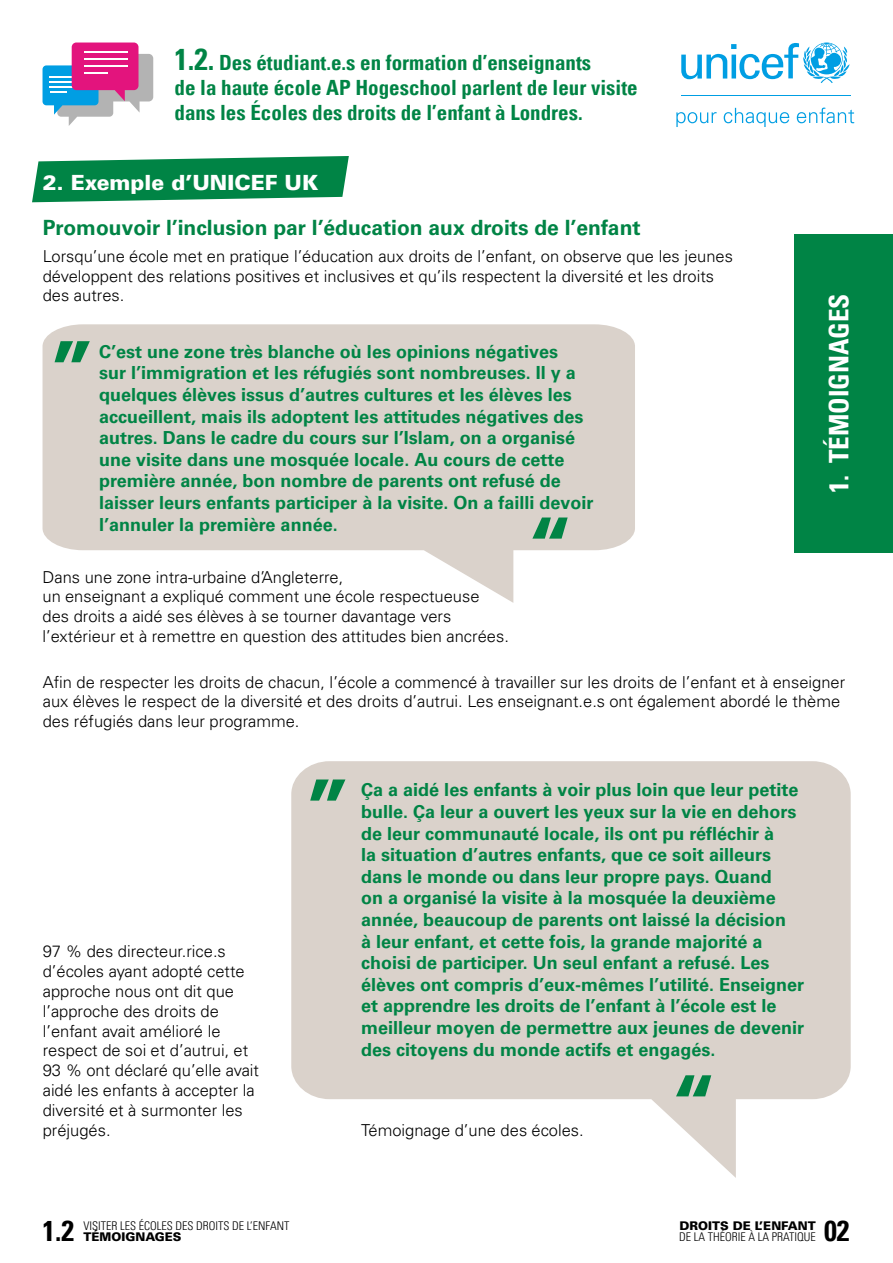
<style>
.page{position:relative;width:893px;height:1263px;background:#fff}
.page>*{position:absolute;margin:0;border:0;box-sizing:border-box;transform-origin:0 0}
.t1{font:85.5px "Univers LT 65 Bd";color:#008445}
.t2{font:700 condensed 28.5px "Univers LT Pro";color:#000}
.t3{font:700 condensed 27px "Univers LT Pro";color:#fff}
.t4{font:700 condensed 21px "Univers LT Pro";color:#008445}
.t5{font:21px "Univers LT 65 Bd";color:#008445}
.t6{font:900 21px "Univers LT Pro 75";color:#fff}
.t7{font:18px/21.6px "Univers LT 65 Bd";color:#008445}
.t8{font:300 16.5px/19.8px "Univers LT Pro 45";color:#000}
.t9{font:300 condensed 12px "Univers LT Pro";color:#000}
.t10{font:900 12px "Univers LT Pro 75";color:#000}
.s1{font-size:30px}
</style>
<div class="page">
<svg style="left:681px;top:43px;width:168px;height:40px"></svg>
<hr style="left:681px;top:95px;width:169px;height:1px;background:#009ee3">
<svg style="left:676px;top:108px;width:178px;height:19px"></svg>
<div style="left:794px;top:234px;width:99px;height:319px;background:#008445"></div>
<svg style="left:43px;top:43px;width:110px;height:83px"></svg>
<hr style="left:84px;top:51px;width:44px;height:2px;background:#fff">
<hr style="left:84px;top:58px;width:44px;height:2px;background:#fff">
<hr style="left:84px;top:65px;width:44px;height:2px;background:#fff">
<hr style="left:84px;top:72px;width:24px;height:2px;background:#fff">
<svg style="left:43px;top:324px;width:592px;height:279px;fill:#dad2cb"></svg>
<svg style="left:291px;top:761px;width:560px;height:417px;fill:#dad2cb"></svg>
<svg style="left:32px;top:156px;width:317px;height:46px;background:#21945d"></svg>
<p class="t4" style="left:175px;top:50px;width:418px"><span class="s1">1.2.</span> Des étudiant.e.s en formation d’enseignants</p>
<p class="t4" style="left:175px;top:75px;width:465px">de la haute école AP Hogeschool parlent de leur visite</p>
<p class="t4" style="left:175px;top:100px;width:410px">dans les Écoles des droits de l’enfant à Londres.</p>
<p class="t6" style="left:43px;top:167px;width:277px">2. Exemple d’UNICEF UK</p>
<p class="t5" style="left:43px;top:215px;width:599px">Promouvoir l’inclusion par l’éducation aux droits de l’enfant</p>
<p class="t8" style="left:43px;top:245px;width:692px">Lorsqu’une école met en pratique l’éducation aux droits de l’enfant, on observe que les jeunes développent des relations positives et inclusives et qu’ils respectent la diversité et les droits</p>
<p class="t8" style="left:43px;top:285px;width:83px">des autres.</p>
<p class="t1" style="left:49px;top:323px;width:49px">”</p>
<p class="t7" style="left:99px;top:341px;width:496px">C’est une zone très blanche où les opinions négatives<br>sur l’immigration et les réfugiés sont nombreuses. Il y a quelques élèves issus d’autres cultures et les élèves les accueillent, mais ils adoptent les attitudes négatives des autres. Dans le cadre du cours sur l’Islam, on a organisé une visite dans une mosquée locale. Au cours de cette première année, bon nombre de parents ont refusé de laisser leurs enfants participer à la visite. On a failli devoir l’annuler la première année.</p>
<p class="t1" style="left:527px;top:499px;width:49px">“</p>
<p class="t8" style="left:43px;top:566px;width:302px">Dans une zone intra-urbaine d’Angleterre,</p>
<p class="t8" style="left:43px;top:586px;width:468px">un enseignant a expliqué comment une école respectueuse des droits a aidé ses élèves à se tourner davantage vers l’extérieur et à remettre en question des attitudes bien ancrées.</p>
<h3 class="t3" style="left:822px;top:493px;width:201px;rotate:-90deg">1. TÉMOIGNAGES</h3>
<p class="t8" style="left:43px;top:671px;width:804px">Afin de respecter les droits de chacun, l’école a commencé à travailler sur les droits de l’enfant et à enseigner</p>
<p class="t8" style="left:43px;top:691px;width:799px">aux élèves le respect de la diversité et des droits d’autrui. Les enseignant.e.s ont également abordé le thème des réfugiés dans leur programme.</p>
<p class="t8" style="left:43px;top:941px;width:218px">97 % des directeur.rice.s d’écoles ayant adopté cette approche nous ont dit que l’approche des droits de l’enfant avait amélioré le respect de soi et d’autrui, et<br>93 % ont déclaré qu’elle avait aidé les enfants à accepter la diversité et à surmonter les préjugés.</p>
<p class="t1" style="left:304px;top:761px;width:49px">”</p>
<p class="t7" style="left:361px;top:779px;width:445px">Ça a aidé les enfants à voir plus loin que leur petite bulle. Ça leur a ouvert les yeux sur la vie en dehors de leur communauté locale, ils ont pu réfléchir à<br>la situation d’autres enfants, que ce soit ailleurs dans le monde ou dans leur propre pays. Quand<br>on a organisé la visite à la mosquée la deuxième année, beaucoup de parents ont laissé la décision<br>à leur enfant, et cette fois, la grande majorité a choisi de participer. Un seul enfant a refusé. Les élèves ont compris d’eux-mêmes l’utilité. Enseigner et apprendre les droits de l’enfant à l’école est le meilleur moyen de permettre aux jeunes de devenir des citoyens du monde actifs et engagés.</p>
<p class="t8" style="left:361px;top:1119px;width:224px">Témoignage d’une des écoles.</p>
<p class="t1" style="left:671px;top:1057px;width:49px">“</p>
<p class="t9" style="left:83px;top:1217px;width:207px">VISITER LES ÉCOLES DES DROITS DE L’ENFANT</p>
<p class="t10" style="left:83px;top:1228px;width:100px">TÉMOIGNAGES</p>
<p class="t2" style="left:43px;top:1213px;width:33px">1.2</p>
<p class="t2" style="left:824px;top:1213px;width:27px">02</p>
<p class="t10" style="left:679px;top:1217px;width:138px">DROITS DE L’ENFANT</p>
<p class="t9" style="left:679px;top:1229px;width:138px">DE LA THÉORIE À LA PRATIQUE</p>
</div>
